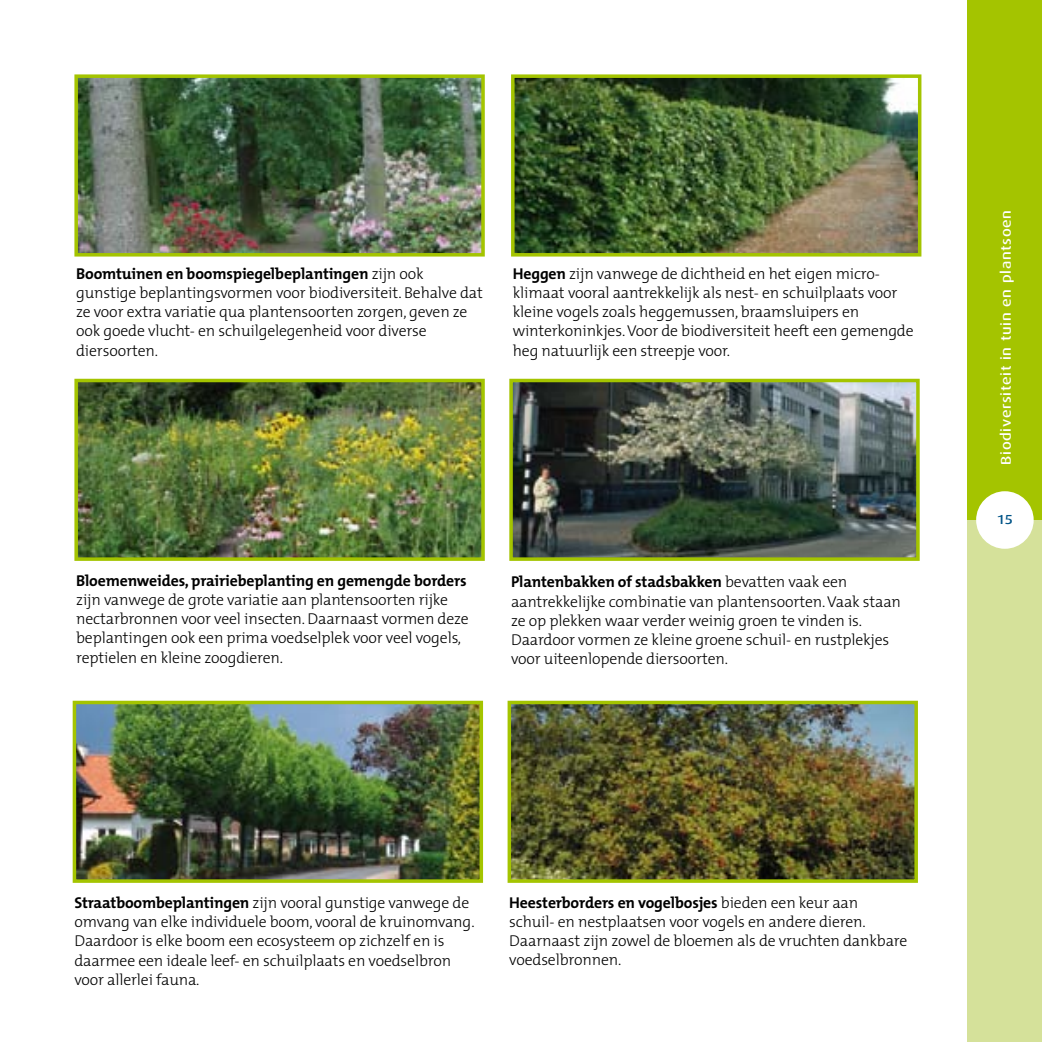
<style>
.page{position:relative;width:1042px;height:1042px;background:#fff}
.page>*{position:absolute;margin:0;border:0;box-sizing:border-box;transform-origin:0 0}
.t1{font:300 15.75px/19.2px "The Mix";letter-spacing:-.01em;color:#000}
.t2{font:700 15.75px "The Mix";letter-spacing:-.01em;color:#000}
.t3{font:500 14px "Dax Wide";letter-spacing:.05em;color:#fff}
.t4{font:500 13.12px "Dax Wide";color:#005487}
.s1{font-weight:700}
</style>
<div class="page">
<div style="left:967px;top:520px;width:75px;height:522px;background:#d5e19a"></div>
<div style="left:967px;top:0;width:75px;height:520px;background:#a4c400"></div>
<div style="left:976px;top:491px;width:57px;height:58px;background:#fff;border-radius:50%"></div>
<img style="left:78px;top:706px;width:400px;height:172px">
<div style="left:73px;top:701px;width:410px;height:182px;border:4px solid #a4c400"></div>
<img style="left:512px;top:706px;width:401px;height:172px">
<div style="left:507px;top:701px;width:411px;height:182px;border:4px solid #a4c400"></div>
<img style="left:79px;top:79px;width:401px;height:172px">
<div style="left:74px;top:74px;width:411px;height:182px;border:4px solid #a4c400"></div>
<img style="left:514px;top:384px;width:400px;height:172px">
<div style="left:509px;top:379px;width:410px;height:182px;border:4px solid #a4c400"></div>
<img style="left:516px;top:79px;width:400px;height:172px">
<div style="left:511px;top:74px;width:410px;height:182px;border:4px solid #a4c400"></div>
<img style="left:79px;top:384px;width:401px;height:172px">
<div style="left:74px;top:379px;width:411px;height:182px;border:4px solid #a4c400"></div>
<p class="t1" style="left:76px;top:263px;width:408px"><span class="s1">Boomtuinen en boomspiegelbeplantingen</span> zijn ook gunstige beplantingsvormen voor biodiversiteit. Behalve dat ze voor extra variatie qua plantensoorten zorgen, geven ze ook goede vlucht- en schuilgelegenheid voor diverse diersoorten.</p>
<p class="t1" style="left:513px;top:263px;width:402px"><span class="s1">Heggen</span> zijn vanwege de dichtheid en het eigen micro&shy;klimaat vooral aantrekkelijk als nest- en schuilplaats voor kleine vogels zoals heggemussen, braamsluipers en winterkoninkjes. Voor de biodiversiteit heeft een gemengde heg natuurlijk een streepje voor.</p>
<p class="t2" style="left:76px;top:567px;width:392px">Bloemenweides, prairiebeplanting en gemengde borders</p>
<p class="t1" style="left:76px;top:589px;width:394px">zijn vanwege de grote variatie aan plantensoorten rijke nectarbronnen voor veel insecten. Daarnaast vormen deze beplantingen ook een prima voedselplek voor veel vogels, reptielen en kleine zoogdieren.</p>
<p class="t1" style="left:511px;top:572px;width:391px"><span class="s1">Plantenbakken of stadsbakken</span> bevatten vaak een aantrekkelijke combinatie van plantensoorten. Vaak staan ze op plekken waar verder weinig groen te vinden is.<br>Daardoor vormen ze kleine groene schuil- en rustplekjes voor uiteenlopende diersoorten.</p>
<p class="t3" style="left:998px;top:465px;width:256px;rotate:-90deg">Biodiversiteit in tuin en plantsoen</p>
<p class="t4" style="left:997px;top:512px;width:18px">15</p>
<p class="t1" style="left:74px;top:892px;width:402px"><span class="s1">Straatboombeplantingen</span> zijn vooral gunstige vanwege de omvang van elke individuele boom, vooral de kruinomvang.<br>Daardoor is elke boom een ecosysteem op zichzelf en is daarmee een ideale leef- en schuilplaats en voedselbron voor allerlei fauna.</p>
<p class="t1" style="left:509px;top:892px;width:399px"><span class="s1">Heesterborders en vogelbosjes</span> bieden een keur aan schuil- en nestplaatsen voor vogels en andere dieren.<br>Daarnaast zijn zowel de bloemen als de vruchten dankbare voedselbronnen.</p>
</div>
